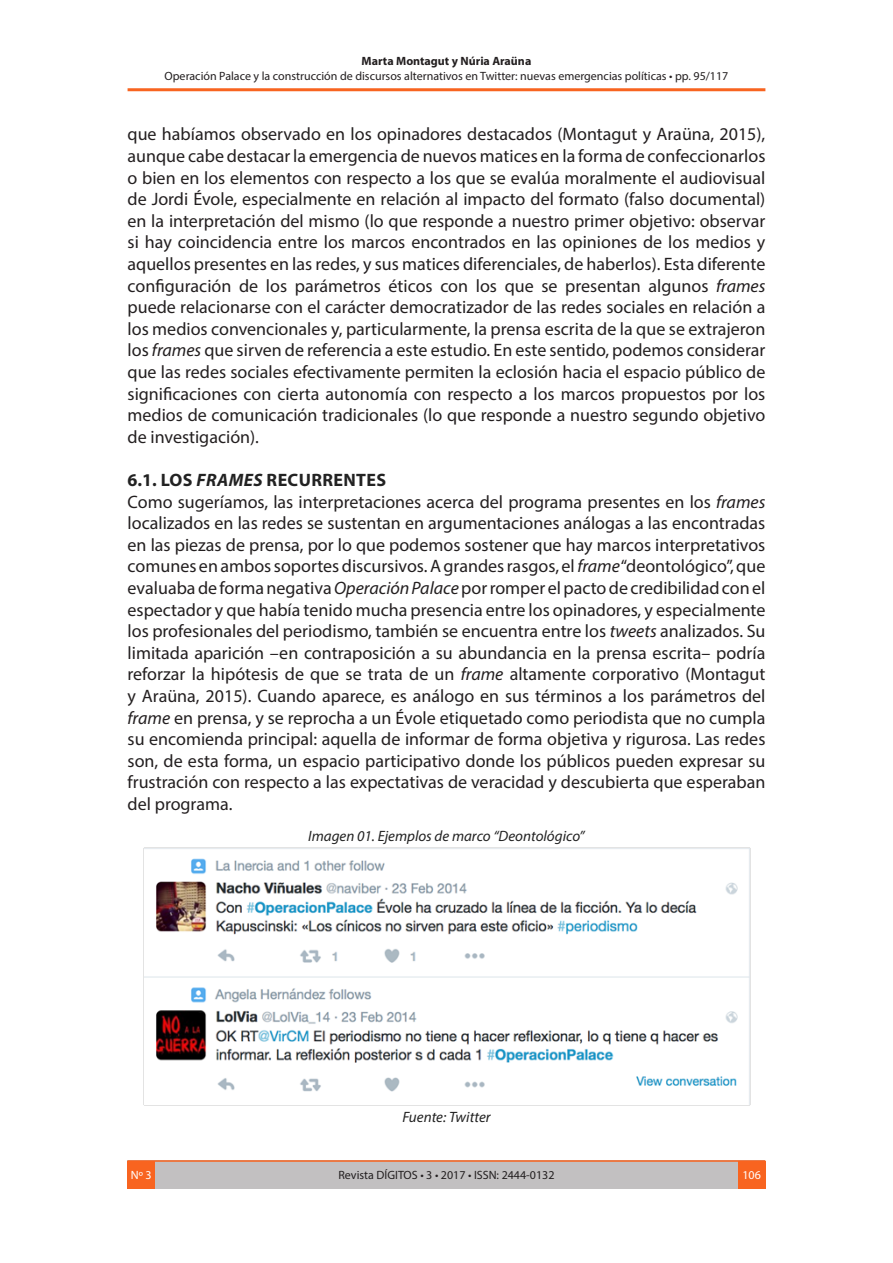
<style>
.page{position:relative;width:893px;height:1263px;background:#fff}
.page>*{position:absolute;margin:0;border:0;box-sizing:border-box;transform-origin:0 0}
.t1{font:18px/21.6px "Myriad Pro";color:#231f20;text-align:justify}
.t2{font:italic 15px "Myriad Pro";color:#222}
.t3{font:12px "Myriad Pro";color:#231f20}
.t4{font:700 12px "Myriad Pro";color:#231f20}
.t5{font:12px "Myriad Pro";color:#fff}
.s1{font-style:italic}
.s2{font-weight:700;color:#222}
.s3{font-weight:700;font-style:italic;color:#222}
</style>
<div class="page">
<div style="left:128px;top:1160px;width:637px;height:29px;background:#c2c0c1"></div>
<hr style="left:128px;top:1160px;width:637px;height:2px;background:#f86420">
<hr style="left:128px;top:88px;width:637px;height:3px;background:#f86420">
<div style="left:128px;top:1161px;width:27px;height:27px;background:#f86420"></div>
<div style="left:738px;top:1161px;width:27px;height:27px;background:#f86420"></div>
<img style="left:144px;top:847px;width:607px;height:258px">
<p class="t4" style="left:362px;top:53px;width:171px">Marta Montagut y Núria Araüna</p>
<p class="t3" style="left:165px;top:68px;width:565px">Operación Palace y la construcción de discursos alternativos en Twitter: nuevas emergencias políticas • pp. 95/117</p>
<p class="t1" style="left:128px;top:123px;width:639px">que habíamos observado en los opinadores destacados (Montagut y Araüna, 2015), aunque cabe destacar la emergencia de nuevos matices en la forma de confeccionarlos o bien en los elementos con respecto a los que se evalúa moralmente el audiovisual de Jordi Évole, especialmente en relación al impacto del formato (falso documental) en la interpretación del mismo (lo que responde a nuestro primer objetivo: observar si hay coincidencia entre los marcos encontrados en las opiniones de los medios y aquellos presentes en las redes, y sus matices diferenciales, de haberlos). Esta diferente configuración de los parámetros éticos con los que se presentan algunos <span class="s1">frames </span>puede relacionarse con el carácter democratizador de las redes sociales en relación a los medios convencionales y, particularmente, la prensa escrita de la que se extrajeron los <span class="s1">frames</span> que sirven de referencia a este estudio. En este sentido, podemos considerar que las redes sociales efectivamente permiten la eclosión hacia el espacio público de significaciones con cierta autonomía con respecto a los marcos propuestos por los medios de comunicación tradicionales (lo que responde a nuestro segundo objetivo de investigación).</p>
<p class="t1" style="left:128px;top:469px;width:639px;text-align:left"><span class="s2">6.1. LOS</span> <span class="s3">FRAMES</span> <span class="s2">RECURRENTES<br></span>Como sugeríamos, las interpretaciones acerca del programa presentes en los <span class="s1">frames </span>localizados en las redes se sustentan en argumentaciones análogas a las encontradas en las piezas de prensa, por lo que podemos sostener que hay marcos interpretativos comunes en ambos soportes discursivos. A grandes rasgos, el <span class="s1">frame</span> “deontológico”, que evaluaba de forma negativa <span class="s1">Operación Palace</span> por romper el pacto de credibilidad con el espectador y que había tenido mucha presencia entre los opinadores, y especialmente los profesionales del periodismo, también se encuentra entre los <span class="s1">tweets</span> analizados. Su limitada aparición –en contraposición a su abundancia en la prensa escrita– podría reforzar la hipótesis de que se trata de un <span class="s1">frame</span> altamente corporativo (Montagut y Araüna, 2015). Cuando aparece, es análogo en sus términos a los parámetros del <span class="s1">frame</span> en prensa, y se reprocha a un Évole etiquetado como periodista que no cumpla su encomienda principal: aquella de informar de forma objetiva y rigurosa. Las redes son, de esta forma, un espacio participativo donde los públicos pueden expresar su frustración con respecto a las expectativas de veracidad y descubierta que esperaban del programa.</p>
<p class="t2" style="left:308px;top:826px;width:278px">Imagen 01. Ejemplos de marco “Deontológico”</p>
<p class="t2" style="left:402px;top:1107px;width:90px">Fuente: Twitter</p>
<p class="t3" style="left:338px;top:1167px;width:218px">Revista DÍGITOS • 3 • 2017 • ISSN: 2444-0132</p>
<p class="t5" style="left:131px;top:1168px;width:22px">Nº 3</p>
<p class="t5" style="left:742px;top:1168px;width:20px">106</p>
</div>
